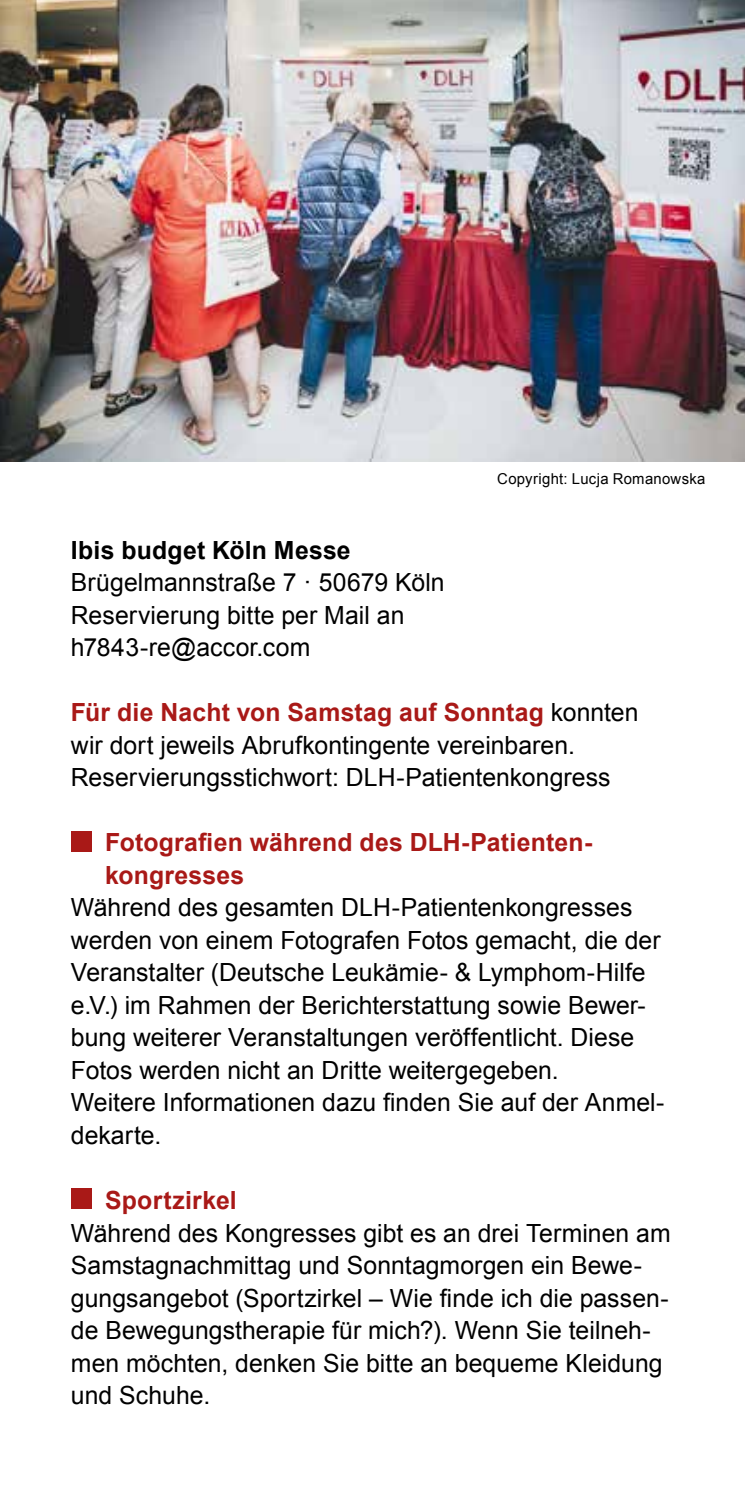
<style>
.page{position:relative;width:745px;height:1489px;background:#fff}
.page>*{position:absolute;margin:0;border:0;box-sizing:border-box;transform-origin:0 0}
.t1{font:25px/32.5px "Arial";letter-spacing:.005em;color:#000}
.t2{font:700 25px/32.5px "Arial";letter-spacing:.01em;color:#a91917}
.t3{font:700 25px "Arial";letter-spacing:.01em;color:#000}
.t4{font:15px "Arial";letter-spacing:.02em;color:#000}
.s1{font-weight:700;color:#a91917}
</style>
<div class="page">
<div style="left:71px;top:830px;width:20px;height:21px;background:#a91917"></div>
<div style="left:71px;top:1188px;width:20px;height:20px;background:#a91917"></div>
<img style="left:0;top:0;width:744px;height:461px">
<p class="t3" style="left:71px;top:533px;width:281px">Ibis budget Köln Messe</p>
<p class="t1" style="left:71px;top:566px;width:375px">Brügelmannstraße 7 · 50679 Köln<br>Reservierung bitte per Mail an h7843-re@accor.com</p>
<p class="t4" style="left:497px;top:469px;width:209px">Copyright: Lucja Romanowska</p>
<p class="t1" style="left:71px;top:696px;width:568px"><span class="s1">Für die Nacht von Samstag auf Sonntag</span> konnten wir dort jeweils Abrufkontingente vereinbaren.<br>Reservierungsstichwort: DLH-Patientenkongress</p>
<p class="t2" style="left:105px;top:827px;width:486px">Fotografien während des DLH-Patienten&shy;kongresses</p>
<p class="t1" style="left:71px;top:891px;width:594px">Während des gesamten DLH-Patientenkongresses werden von einem Fotografen Fotos gemacht, die der Veranstalter (Deutsche Leukämie- &amp; Lymphom-Hilfe e.V.) im Rahmen der Berichterstattung sowie Bewer&shy;bung weiterer Veranstaltungen veröffentlicht. Diese Fotos werden nicht an Dritte weitergegeben.<br>Weitere Informationen dazu finden Sie auf der Anmel&shy;dekarte.</p>
<p class="t2" style="left:105px;top:1184px;width:133px">Sportzirkel</p>
<p class="t1" style="left:71px;top:1216px;width:601px">Während des Kongresses gibt es an drei Terminen am Samstagnachmittag und Sonntagmorgen ein Bewe&shy;gungsangebot (Sportzirkel – Wie finde ich die passen&shy;de Bewegungstherapie für mich?). Wenn Sie teilneh&shy;men möchten, denken Sie bitte an bequeme Kleidung und Schuhe.</p>
</div>
